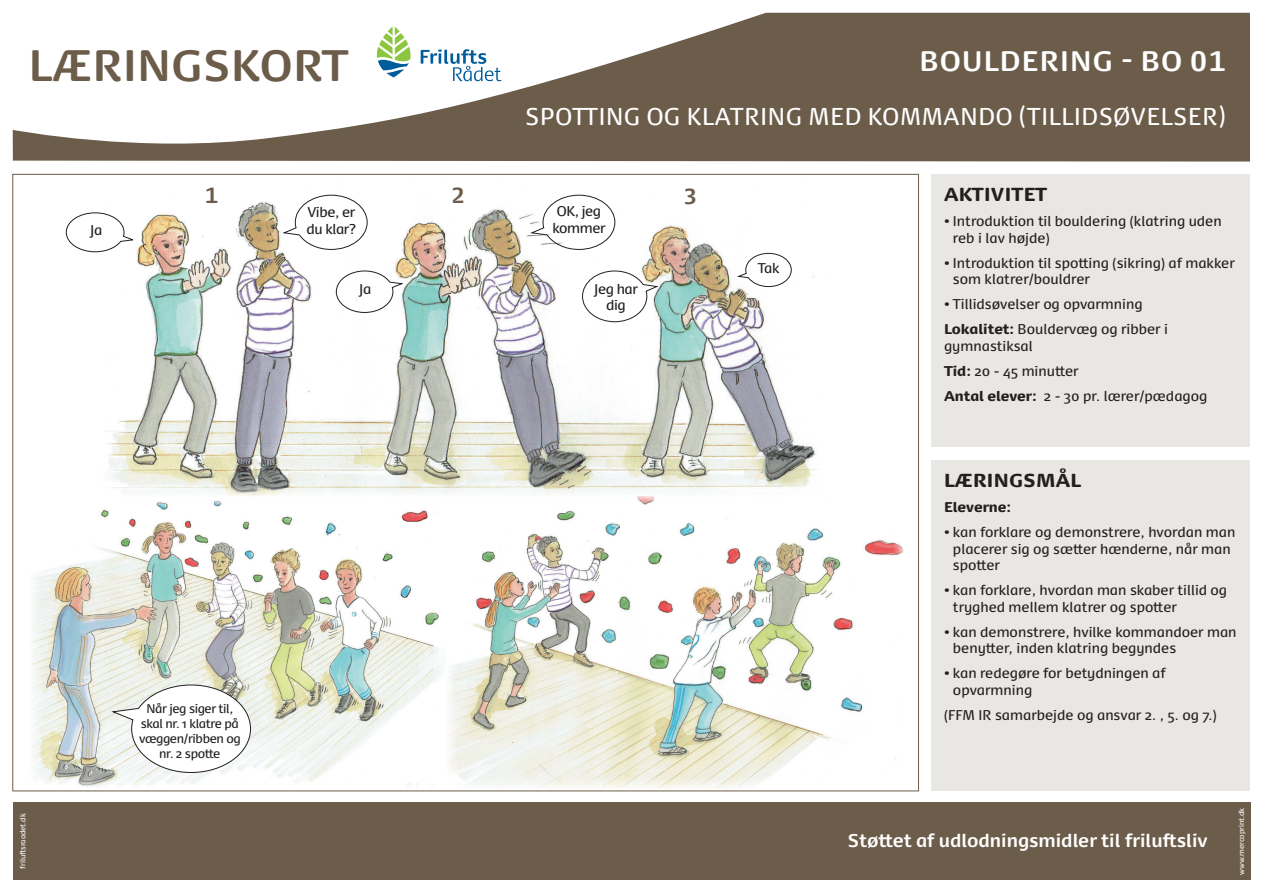
<style>
.page{position:relative;width:1263px;height:893px;background:#fff}
.page>*{position:absolute;margin:0;border:0;box-sizing:border-box;transform-origin:0 0}
.t1{font:700 42px "Dancer Pro";letter-spacing:.015em;color:#6c5c4a}
.t2{font:700 27px "Dancer Pro";letter-spacing:.045em;color:#fff}
.t3{font:23.25px "Dancer Pro";letter-spacing:.035em;color:#fff}
.t4{font:700 21px "Dancer Pro";color:#6c5c4a}
.t5{font:900 18px "Dancer Pro";letter-spacing:.015em;color:#231f20}
.t6{font:700 17.7px "Dancer Pro";color:#fff}
.t7{font:13.5px/16.5px "Dancer Pro";color:#231f20}
.t8{font:13.5px/16.5px "Dancer Pro";letter-spacing:-.03em;color:#231f20;text-align:center}
.t9{font:900 13.5px "Dancer Pro";color:#231f20}
.t10{font:12px/15px "Dancer Pro";letter-spacing:-.03em;color:#231f20;text-align:center}
.t11{font:7.2px "Dancer Pro";color:#fff}
.s1{font-weight:900}
</style>
<div class="page">
<div style="left:13px;top:802px;width:1237px;height:78px;background:#6c5c4a"></div>
<div style="left:931px;top:460px;width:319px;height:331px;background:#e9e7e3"></div>
<div style="left:931px;top:174px;width:319px;height:272px;background:#e9e7e3"></div>
<svg style="left:13px;top:13px;width:1237px;height:149px;fill:#6c5c4a"></svg>
<img style="left:108px;top:202px;width:710px;height:294px">
<img style="left:30px;top:496px;width:874px;height:293px">
<svg style="left:66px;top:212px;width:70px;height:41px"></svg>
<svg style="left:336px;top:270px;width:69px;height:43px"></svg>
<svg style="left:582px;top:270px;width:77px;height:52px"></svg>
<svg style="left:281px;top:194px;width:87px;height:56px"></svg>
<svg style="left:110px;top:684px;width:141px;height:89px"></svg>
<svg style="left:529px;top:194px;width:87px;height:56px"></svg>
<svg style="left:736px;top:253px;width:56px;height:34px"></svg>
<svg style="left:421px;top:49px;width:80px;height:32px"></svg>
<svg style="left:377px;top:26px;width:34px;height:51px"></svg>
<p class="t1" style="left:29px;top:36px;width:321px">LÆRINGSKORT</p>
<p class="t2" style="left:919px;top:42px;width:308px">BOULDERING - BO 01</p>
<p class="t3" style="left:526px;top:100px;width:701px">SPOTTING OG KLATRING MED KOMMANDO (TILLIDSØVELSER)</p>
<p class="t7" style="left:90px;top:221px;width:14px">Ja</p>
<p class="t4" style="left:205px;top:180px;width:15px">1</p>
<p class="t4" style="left:452px;top:180px;width:15px">2</p>
<p class="t4" style="left:684px;top:181px;width:15px">3</p>
<p class="t8" style="left:306px;top:204px;width:51px;text-align:left">Vibe, er du klar?</p>
<p class="t8" style="left:552px;top:203px;width:54px">OK, jeg kommer</p>
<p class="t7" style="left:359px;top:280px;width:14px">Ja</p>
<p class="t8" style="left:594px;top:280px;width:45px">Jeg har dig</p>
<p class="t7" style="left:758px;top:259px;width:23px">Tak</p>
<p class="t10" style="left:139px;top:700px;width:103px">Når jeg siger til, skal nr. 1 klatre på væggen/ribben og nr. 2 spotte</p>
<p class="t5" style="left:944px;top:181px;width:104px">AKTIVITET</p>
<p class="t7" style="left:953px;top:212px;width:270px;text-indent:-9px"><span class="s1">•</span> Introduktion til bouldering (klatring uden reb i lav højde)</p>
<p class="t7" style="left:953px;top:254px;width:283px;text-indent:-9px"><span class="s1">•</span> Introduktion til spotting (sikring) af makker som klatrer/bouldrer</p>
<p class="t7" style="left:944px;top:295px;width:200px"><span class="s1">•</span> Tillidsøvelser og opvarmning</p>
<p class="t7" style="left:944px;top:320px;width:225px"><span class="s1">Lokalitet:</span> Bouldervæg og ribber i gymnastiksal</p>
<p class="t7" style="left:944px;top:362px;width:136px"><span class="s1">Tid:</span> 20 - 45 minutter</p>
<p class="t7" style="left:944px;top:387px;width:265px"><span class="s1">Antal elever:</span> 2 - 30 pr. lærer/pædagog</p>
<p class="t5" style="left:944px;top:467px;width:138px">LÆRINGSMÅL</p>
<p class="t9" style="left:944px;top:497px;width:69px">Eleverne:</p>
<p class="t7" style="left:953px;top:523px;width:284px;text-indent:-9px"><span class="s1">•</span> kan forklare og demonstrere, hvordan man placerer sig og sætter hænderne, når man spotter</p>
<p class="t7" style="left:953px;top:581px;width:276px;text-indent:-9px"><span class="s1">•</span> kan forklare, hvordan man skaber tillid og tryghed mellem klatrer og spotter</p>
<p class="t7" style="left:953px;top:623px;width:285px;text-indent:-9px"><span class="s1">•</span> kan demonstrere, hvilke kommandoer man benytter, inden klatring begyndes</p>
<p class="t7" style="left:953px;top:664px;width:214px;text-indent:-9px"><span class="s1">•</span> kan redegøre for betydningen af opvarmning</p>
<p class="t7" style="left:944px;top:706px;width:274px">(FFM IR samarbejde og ansvar 2. , 5. og 7.)</p>
<p class="t11" style="left:18px;top:869px;width:57px;rotate:-90deg">friluftsraadet.dk</p>
<p class="t11" style="left:1236px;top:875px;width:68px;rotate:-90deg">www.mercoprint.dk</p>
<h3 class="t6" style="left:848px;top:828px;width:361px">Støttet af udlodningsmidler til friluftsliv</h3>
</div>
